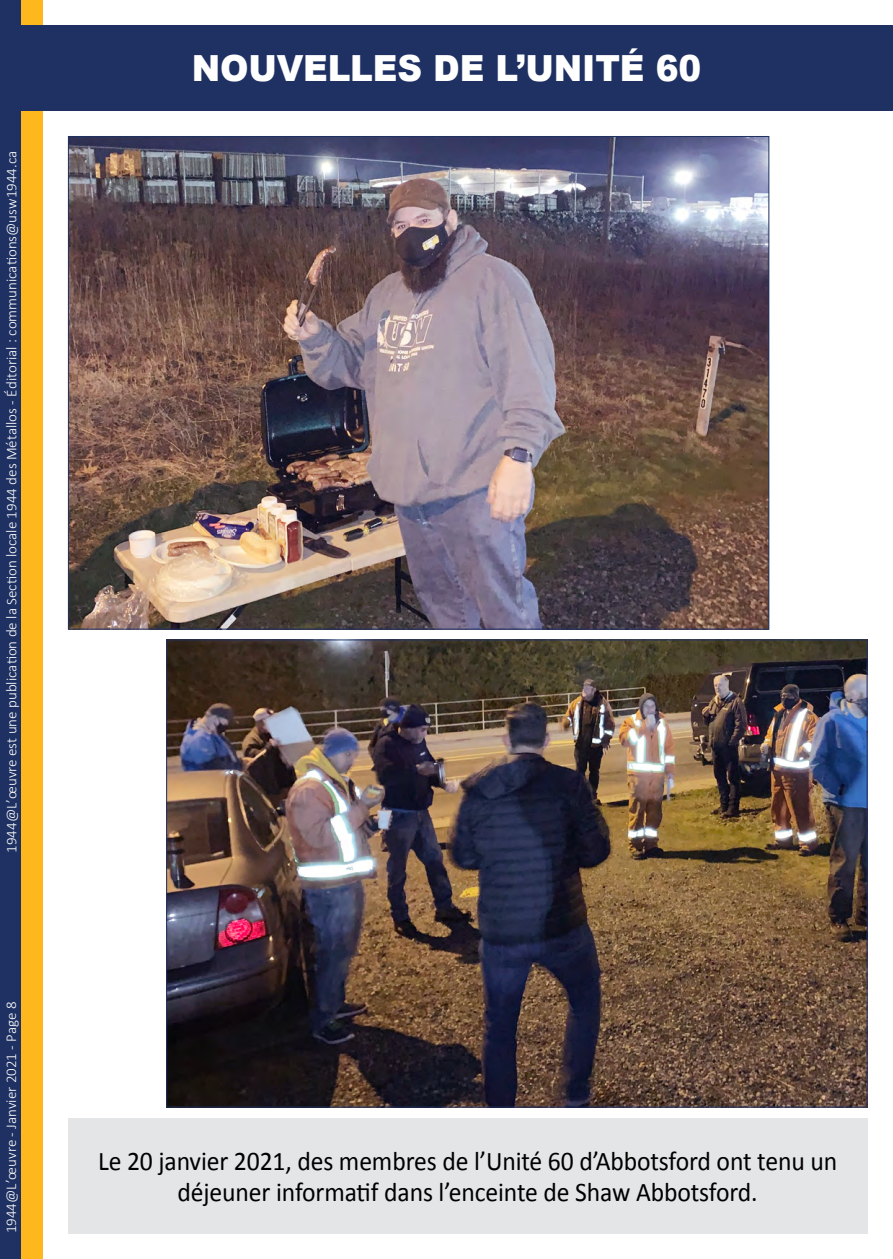
<style>
.page{position:relative;width:893px;height:1259px;background:#fff}
.page>*{position:absolute;margin:0;border:0;box-sizing:border-box;transform-origin:0 0}
.t1{font:900 36px "Arial";letter-spacing:-.005em;color:#fff;scale:.95 1}
.t2{font:27px/31.5px "Calibri";letter-spacing:-.005em;color:#000;text-align:center;scale:.95 1}
.t3{font:300 15px "Calibri";color:#fff}
</style>
<div class="page">
<div style="left:0;top:0;width:21px;height:1259px;background:#1f3162"></div>
<div style="left:21px;top:0;width:22px;height:1259px;background:#ffb71e"></div>
<img style="left:70px;top:138px;width:697px;height:489px">
<img style="left:168px;top:641px;width:697px;height:464px">
<div style="left:68px;top:1117px;width:799px;height:116px;background:#e4e5e6"></div>
<div style="left:0;top:26px;width:893px;height:85px;background:#1f3162"></div>
<p class="t3" style="left:2px;top:853px;width:703px;rotate:-90deg">1944@L’œuvre est une publication de la Section locale 1944 des Métallos - Éditorial : communications@usw1944.ca</p>
<p class="t3" style="left:2px;top:1233px;width:233px;rotate:-90deg">1944@L’œuvre - Janvier 2021 - Page 8</p>
<h1 class="t1" style="left:192px;top:42px;width:538px">NOUVELLES DE L’UNITÉ 60</h1>
<h2 class="t2" style="left:98px;top:1145px;width:779px">Le 20 janvier 2021, des membres de l’Unité 60 d’Abbotsford ont tenu un déjeuner informatif dans l’enceinte de Shaw Abbotsford.</h2>
</div>
